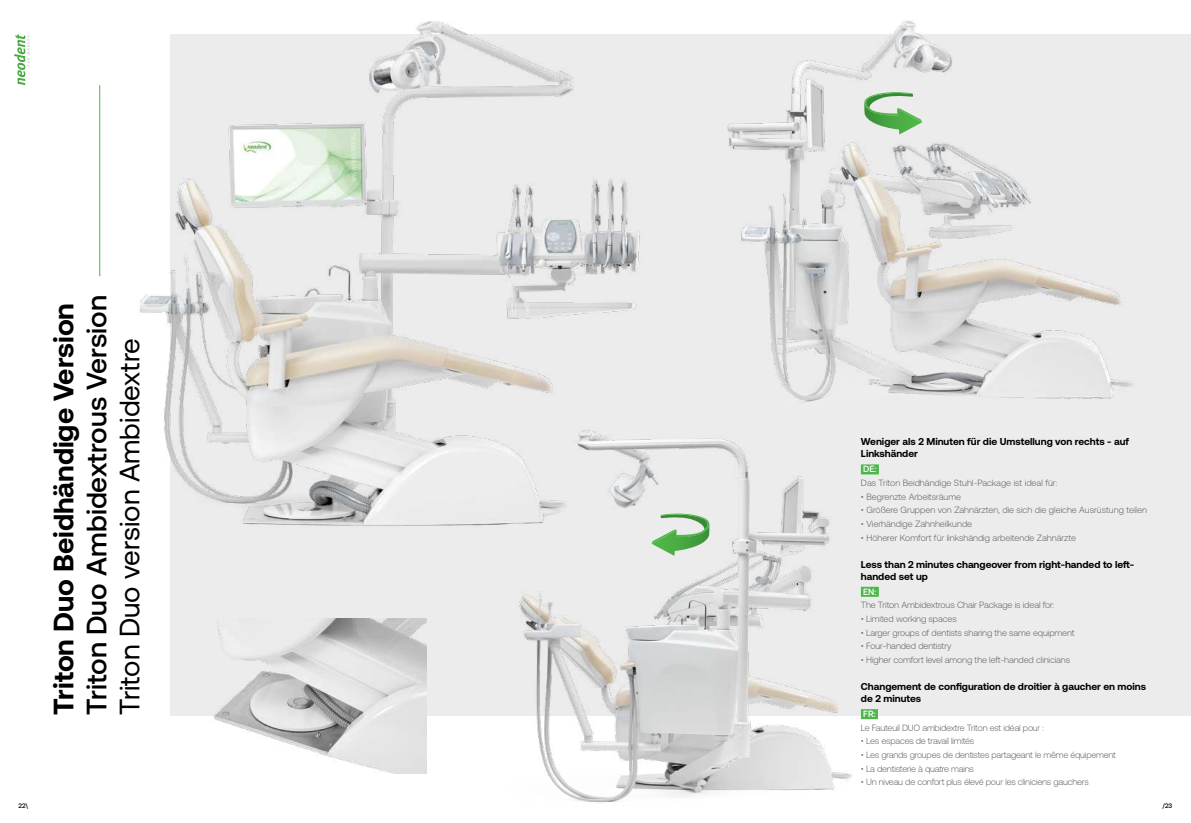
<style>
.page{position:relative;width:1191px;height:823px;background:#fff}
.page>*{position:absolute;margin:0;border:0;box-sizing:border-box;transform-origin:0 0}
.t1{font:500 28px "Aeonik Pro";color:#000}
.t2{font:700 28px "Aeonik Pro";color:#000}
.t3{font:28px "Aeonik Pro";color:#000}
.t4{font:700 10px/12px "Aeonik Pro";color:#000}
.t5{font:300 9px "Aeonik Pro";letter-spacing:-.01em;color:#58595b}
.t6{font:500 9px "Aeonik Pro";color:#fff}
.t7{font:500 6.5px "Aeonik Pro";color:#000}
</style>
<div class="page">
<div style="left:170px;top:34px;width:1021px;height:680px;background:#ececec"></div>
<img style="left:14px;top:21px;width:626px;height:505px">
<hr style="left:99px;top:85px;width:1px;height:191px;background:#4cb74b">
<img style="left:354px;top:405px;width:601px;height:398px">
<img style="left:694px;top:20px;width:439px;height:389px">
<img style="left:195px;top:618px;width:232px;height:155px">
<div style="left:861px;top:464px;width:18px;height:10px;background:#4cb74b"></div>
<div style="left:861px;top:586px;width:17px;height:10px;background:#4cb74b"></div>
<div style="left:861px;top:708px;width:17px;height:10px;background:#4cb74b"></div>
<svg style="left:864px;top:92px;width:58px;height:42px"></svg>
<svg style="left:651px;top:513px;width:58px;height:42px"></svg>
<h1 class="t2" style="left:48px;top:714px;width:413px;rotate:-90deg">Triton Duo Beidhändige Version</h1>
<h1 class="t1" style="left:81px;top:714px;width:421px;rotate:-90deg">Triton Duo Ambidextrous Version</h1>
<h1 class="t3" style="left:114px;top:714px;width:378px;rotate:-90deg">Triton Duo version Ambidextre</h1>
<p class="t4" style="left:861px;top:435px;width:270px">Weniger als 2 Minuten für die Umstellung von rechts - auf<br>Linkshänder</p>
<p class="t6" style="left:863px;top:464px;width:15px">DE:</p>
<p class="t5" style="left:861px;top:477px;width:198px">Das Triton Beidhändige Stuhl-Package ist ideal für:</p>
<p class="t5" style="left:861px;top:491px;width:102px">• Begrenzte Arbeitsräume</p>
<p class="t5" style="left:861px;top:505px;width:287px">• Größere Gruppen von Zahnärzten, die sich die gleiche Ausrüstung teilen</p>
<p class="t5" style="left:861px;top:518px;width:113px">• Vierhändige Zahnheilkunde</p>
<p class="t5" style="left:861px;top:532px;width:217px">• Höherer Komfort für linkshändig arbeitende Zahnärzte</p>
<p class="t4" style="left:861px;top:558px;width:275px">Less than 2 minutes changeover from right-handed to left&shy;handed set up</p>
<p class="t6" style="left:863px;top:586px;width:15px">EN:</p>
<p class="t5" style="left:861px;top:600px;width:195px">The Triton Ambidextrous Chair Package is ideal for:</p>
<p class="t5" style="left:861px;top:613px;width:97px">• Limited working spaces</p>
<p class="t5" style="left:861px;top:627px;width:215px">• Larger groups of dentists sharing the same equipment</p>
<p class="t5" style="left:861px;top:641px;width:92px">• Four-handed dentistry</p>
<p class="t5" style="left:861px;top:654px;width:211px">• Higher comfort level among the left-handed clinicians</p>
<p class="t4" style="left:861px;top:680px;width:287px">Changement de configuration de droitier à gaucher en moins de 2 minutes</p>
<p class="t6" style="left:863px;top:708px;width:14px">FR:</p>
<p class="t5" style="left:861px;top:722px;width:185px">Le Fauteuil DUO ambidextre Triton est idéal pour :</p>
<p class="t5" style="left:861px;top:736px;width:115px">• Les espaces de travail limités</p>
<p class="t5" style="left:861px;top:749px;width:257px">• Les grands groupes de dentistes partageant le même équipement</p>
<p class="t5" style="left:861px;top:763px;width:115px">• La dentisterie à quatre mains</p>
<p class="t5" style="left:861px;top:776px;width:229px">• Un niveau de confort plus élevé pour les cliniciens gauchers</p>
<p class="t7" style="left:19px;top:801px;width:11px">22\</p>
<p class="t7" style="left:1162px;top:801px;width:11px">/23</p>
</div>
